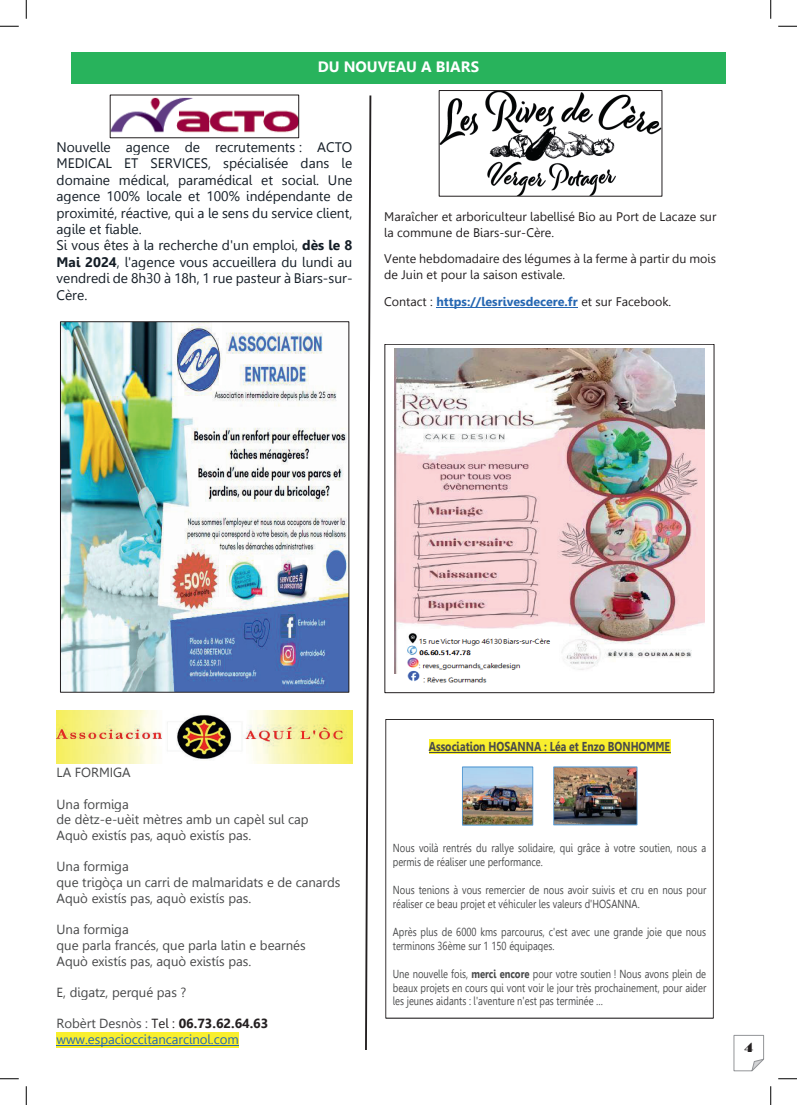
<style>
.page{position:relative;width:797px;height:1105px;background:#fff}
.page>*{position:absolute;margin:0;border:0;box-sizing:border-box;transform-origin:0 0}
.t1{font:700 15px "Leelawadee";color:#fff}
.t2{font:13.75px/16.5px "Leelawadee";color:#141d26}
.t3{font:13.25px/15.6px "Leelawadee";color:#474849}
.t4{font:13.25px/15.9px "Leelawadee";color:#2667b2}
.t5{font:700 12.88px "Leelawadee";color:#494a4b;scale:.81 1}
.t6{font:12.5px/16px "Leelawadee";color:#231f20}
.t7{font:700 12.5px "Leelawadee";color:#2667b2}
.t8{font:12.5px "Broadway";color:#231f20}
.t9{font:11.62px/14px "Leelawadee";color:#494a4b;scale:.81 1}
.s1{font-weight:700}
.s2{font-weight:400;color:#231f20}
.s3{color:#474849}
.s4{color:#231f20}
.s5{font-weight:700;color:#231f20}
</style>
<div class="page">
<svg style="left:733px;top:1035px;width:31px;height:36px"></svg>
<svg style="left:365px;top:95px;width:7px;height:955px"></svg>
<div style="left:71px;top:52px;width:654px;height:32px;background:#28b35c"></div>
<hr style="left:436px;top:307px;width:142px;height:1px;background:#2667b2">
<img style="left:440px;top:92px;width:220px;height:103px">
<div style="left:438px;top:90px;width:224px;height:107px;border:1px solid #231f20"></div>
<div style="left:385px;top:344px;width:329px;height:349px;border:1px solid #231f20"></div>
<img style="left:394px;top:349px;width:310px;height:324px">
<img style="left:398px;top:630px;width:160px;height:53px">
<div style="left:429px;top:739px;width:241px;height:15px;background:#f9ef2e"></div>
<hr style="left:429px;top:753px;width:241px;height:1px;background:#494a4b">
<img style="left:464px;top:769px;width:67px;height:54px">
<div style="left:462px;top:767px;width:71px;height:58px;border:1px solid #5398d2"></div>
<img style="left:555px;top:769px;width:80px;height:54px">
<div style="left:553px;top:767px;width:84px;height:58px;border:1px solid #5398d2"></div>
<div style="left:57px;top:1032px;width:182px;height:15px;background:#f9ef2e"></div>
<hr style="left:57px;top:1045px;width:182px;height:1px;background:#2667b2">
<img style="left:112px;top:97px;width:185px;height:36px">
<img style="left:62px;top:323px;width:285px;height:368px">
<div style="left:60px;top:321px;width:289px;height:372px;border:1px solid #231f20"></div>
<img style="left:57px;top:710px;width:295px;height:54px">
<svg style="left:0;top:25px;width:19px;height:2px"></svg>
<svg style="left:778px;top:25px;width:19px;height:2px"></svg>
<svg style="left:0;top:1078px;width:19px;height:1px"></svg>
<svg style="left:778px;top:1078px;width:19px;height:1px"></svg>
<svg style="left:25px;top:0;width:2px;height:19px"></svg>
<svg style="left:25px;top:1086px;width:2px;height:19px"></svg>
<svg style="left:770px;top:0;width:1px;height:19px"></svg>
<svg style="left:770px;top:1086px;width:1px;height:19px"></svg>
<p class="t1" style="left:318px;top:58px;width:163px">DU NOUVEAU A BIARS</p>
<p class="t2" style="left:57px;top:139px;width:297px">Nouvelle agence de recrutements : ACTO MEDICAL ET SERVICES, spécialisée dans le domaine médical, paramédical et social. Une agence 100% locale et 100% indépendante de proximité, réactive, qui a le sens du service client, agile et fiable.<br>Si vous êtes à la recherche d'un emploi, <span class="s1">dès le 8<br>Mai 2024</span>, l'agence vous accueillera du lundi au vendredi de 8h30 à 18h, 1 rue pasteur à Biars-sur-Cère.</p>
<p class="t6" style="left:384px;top:209px;width:333px">Maraîcher et arboriculteur labellisé Bio au Port de Lacaze sur la commune de Biars-sur-Cère.</p>
<p class="t6" style="left:384px;top:251px;width:333px">Vente hebdomadaire des légumes à la ferme à partir du mois de Juin et pour la saison estivale.</p>
<p class="t7" style="left:384px;top:294px;width:288px"><span class="s2">Contact :</span> https://lesrivesdecere.fr <span class="s2">et sur Facebook.</span></p>
<p class="t3" style="left:57px;top:765px;width:76px">LA FORMIGA</p>
<p class="t3" style="left:57px;top:796px;width:253px">Una formiga<br>de dètz-e-uèit mètres amb un capèl sul cap<br>Aquò existís pas, aquò existís pas.</p>
<p class="t3" style="left:57px;top:859px;width:285px">Una formiga<br>que trigòça un carri de malmaridats e de canards<br>Aquò existís pas, aquò existís pas.</p>
<p class="t3" style="left:57px;top:922px;width:251px">Una formiga<br>que parla francés, que parla latin e bearnés<br>Aquò existís pas, aquò existís pas.</p>
<p class="t3" style="left:57px;top:984px;width:131px">E, digatz, perqué pas ?</p>
<p class="t4" style="left:57px;top:1016px;width:213px"><span class="s3">Robèrt Desnòs :</span> <span class="s4">Tel :</span> <span class="s5">06.73.62.64.63 </span>www.espacioccitancarcinol.com</p>
<p class="t5" style="left:429px;top:739px;width:299px">Association HOSANNA : Léa et Enzo BONHOMME</p>
<p class="t9" style="left:393px;top:841px;width:388px">Nous voilà rentrés du rallye solidaire, qui grâce à votre soutien, nous a permis de réaliser une performance.</p>
<p class="t9" style="left:393px;top:883px;width:388px">Nous tenions à vous remercier de nous avoir suivis et cru en nous pour réaliser ce beau projet et véhiculer les valeurs d'HOSANNA.</p>
<p class="t9" style="left:393px;top:925px;width:388px">Après plus de 6000 kms parcourus, c'est avec une grande joie que nous terminons 36ème sur 1 150 équipages.</p>
<p class="t9" style="left:393px;top:967px;width:388px;text-align:justify">Une nouvelle fois, <span class="s1">merci encore</span> pour votre soutien ! Nous avons plein de beaux projets en cours qui vont voir le jour très prochainement, pour aider les jeunes aidants : l'aventure n'est pas terminée …</p>
<p class="t8" style="left:744px;top:1040px;width:10px">4</p>
</div>
